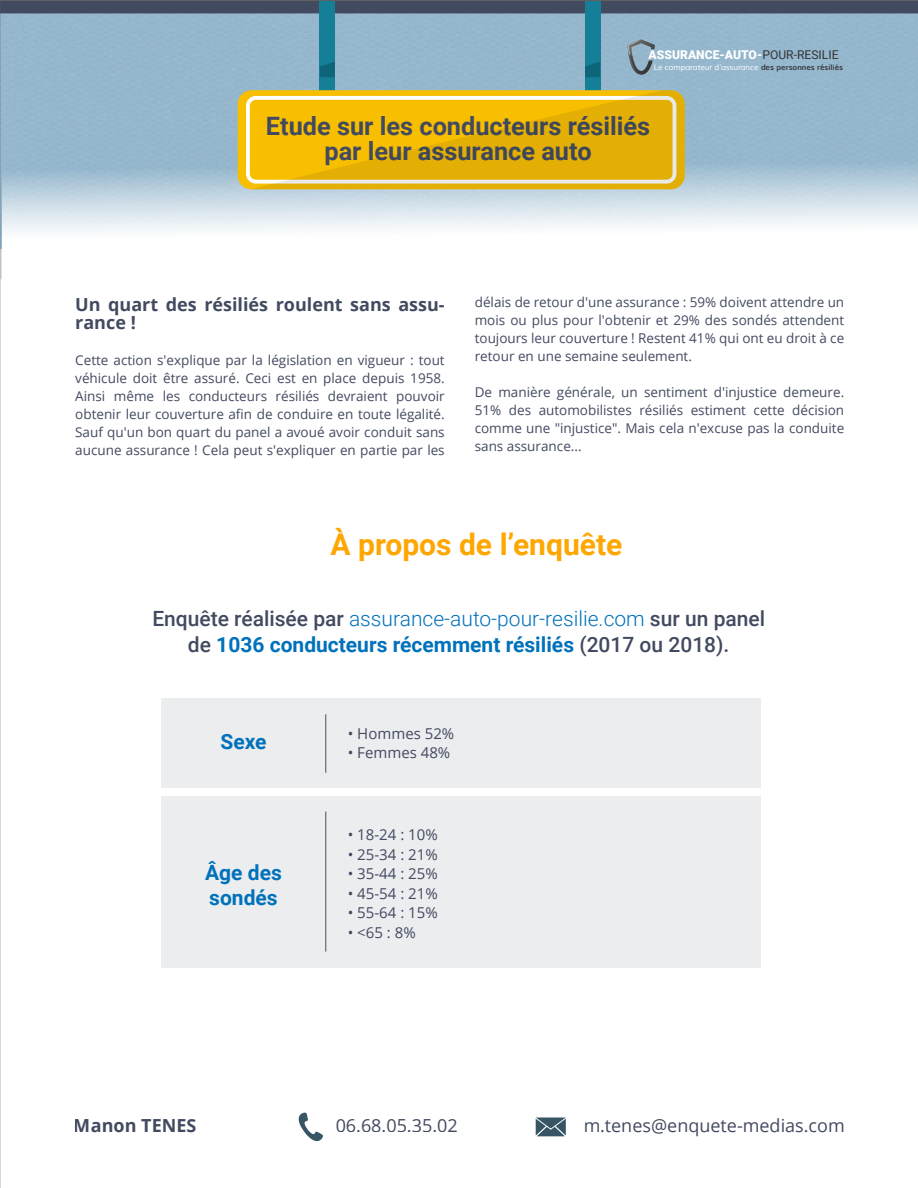
<style>
.page{position:relative;width:918px;height:1188px;background:#fff}
.page>*{position:absolute;margin:0;border:0;box-sizing:border-box;transform-origin:0 0}
.t1{font:700 30px "Roboto";color:#fea702}
.t2{font:700 25.35px/25.3px "Roboto";color:#424a60;text-align:center}
.t3{font:500 21px/25.2px "Roboto";color:#424a60;text-align:center}
.t4{font:700 21px/25.2px "Roboto";color:#0071bb}
.t5{font:700 18px/18px "Open Sans";color:#424a60}
.t6{font:18px "Open Sans";color:#424a60}
.t7{font:15px "Open Sans";color:#424a60}
.t8{font:13.5px/18px "Open Sans";color:#424a60;text-align:justify}
.t9{font:900 12.15px "Roboto";color:#fff}
.t10{font:7.8px "Muli";color:#fff}
.s1{font-weight:400;color:#333}
.s2{font-weight:700;color:#333}
.s3{font-weight:300;color:#0071bb}
.s4{font-weight:700;color:#0071bb}
</style>
<div class="page">
<div style="left:0;top:0;width:918px;height:249px;background:#95b7cd"></div>
<svg style="left:2px;top:130px;width:915px;height:119px"></svg>
<svg style="left:628px;top:39px;width:27px;height:36px"></svg>
<div style="left:0;top:0;width:918px;height:13px;background:#424a60"></div>
<div style="left:320px;top:0;width:15px;height:92px;background:#157f98"></div>
<div style="left:585px;top:0;width:15px;height:92px;background:#157f98"></div>
<svg style="left:320px;top:62px;width:15px;height:15px"></svg>
<svg style="left:585px;top:62px;width:15px;height:15px"></svg>
<svg style="left:251px;top:90px;width:434px;height:99px;background:#edbb17"></svg>
<svg style="left:299px;top:1113px;width:24px;height:28px"></svg>
<svg style="left:536px;top:1118px;width:30px;height:18px"></svg>
<div style="left:161px;top:698px;width:600px;height:90px;background:#ecedef"></div>
<hr style="left:325px;top:714px;width:1px;height:59px;background:#375565">
<div style="left:161px;top:797px;width:600px;height:171px;background:#ecedef"></div>
<hr style="left:325px;top:812px;width:1px;height:140px;background:#375565">
<hr style="left:917px;top:0;width:1px;height:1188px;background:#606060">
<hr style="left:0;top:0;width:918px;height:1px;background:#606060">
<p class="t9" style="left:649px;top:47px;width:191px">ASSURANCE-AUTO-<span class="s1">POUR-RESILIE</span></p>
<p class="t10" style="left:654px;top:62px;width:191px">Le comparateur d’assurance <span class="s2">des personnes résiliés</span></p>
<h2 class="t2" style="left:266px;top:112px;width:386px">Etude sur les conducteurs résiliés par leur assurance auto</h2>
<h3 class="t5" style="left:75px;top:295px;width:371px">Un quart des résiliés roulent sans assu&shy;rance !</h3>
<p class="t8" style="left:75px;top:351px;width:371px">Cette action s'explique par la législation en vigueur : tout véhicule doit être assuré. Ceci est en place depuis 1958.<br>Ainsi même les conducteurs résiliés devraient pouvoir obtenir leur couverture afin de conduire en toute légalité.<br>Sauf qu'un bon quart du panel a avoué avoir conduit sans aucune assurance ! Cela peut s'expliquer en partie par les</p>
<p class="t8" style="left:475px;top:293px;width:371px">délais de retour d'une assurance : 59% doivent attendre un mois ou plus pour l'obtenir et 29% des sondés attendent toujours leur couverture ! Restent 41% qui ont eu droit à ce retour en une semaine seulement.</p>
<p class="t8" style="left:475px;top:383px;width:371px">De manière générale, un sentiment d'injustice demeure.<br>51% des automobilistes résiliés estiment cette décision comme une "injustice". Mais cela n'excuse pas la conduite sans assurance...</p>
<h1 class="t1" style="left:330px;top:523px;width:293px">À propos de l’enquête</h1>
<h3 class="t3" style="left:152px;top:606px;width:614px">Enquête réalisée par <span class="s3">assurance-auto-pour-resilie.com</span> sur un panel de <span class="s4">1036 conducteurs récemment résiliés</span> (2017 ou 2018).</h3>
<h3 class="t4" style="left:220px;top:729px;width:48px">Sexe</h3>
<h3 class="t4" style="left:205px;top:859px;width:78px">Âge des sondés</h3>
<p class="t7" style="left:348px;top:723px;width:108px">• Hommes 52%</p>
<p class="t7" style="left:348px;top:743px;width:104px">• Femmes 48%</p>
<p class="t7" style="left:348px;top:825px;width:91px">• 18-24 : 10%</p>
<p class="t7" style="left:348px;top:844px;width:91px">• 25-34 : 21%</p>
<p class="t7" style="left:348px;top:864px;width:91px">• 35-44 : 25%</p>
<p class="t7" style="left:348px;top:883px;width:91px">• 45-54 : 21%</p>
<p class="t7" style="left:348px;top:903px;width:91px">• 55-64 : 15%</p>
<p class="t7" style="left:348px;top:922px;width:69px">• &lt;65 : 8%</p>
<h3 class="t5" style="left:74px;top:1116px;width:124px">Manon TENES</h3>
<h3 class="t6" style="left:336px;top:1113px;width:124px">06.68.05.35.02</h3>
<h3 class="t6" style="left:583px;top:1113px;width:263px">m.tenes@enquete-medias.com</h3>
</div>
